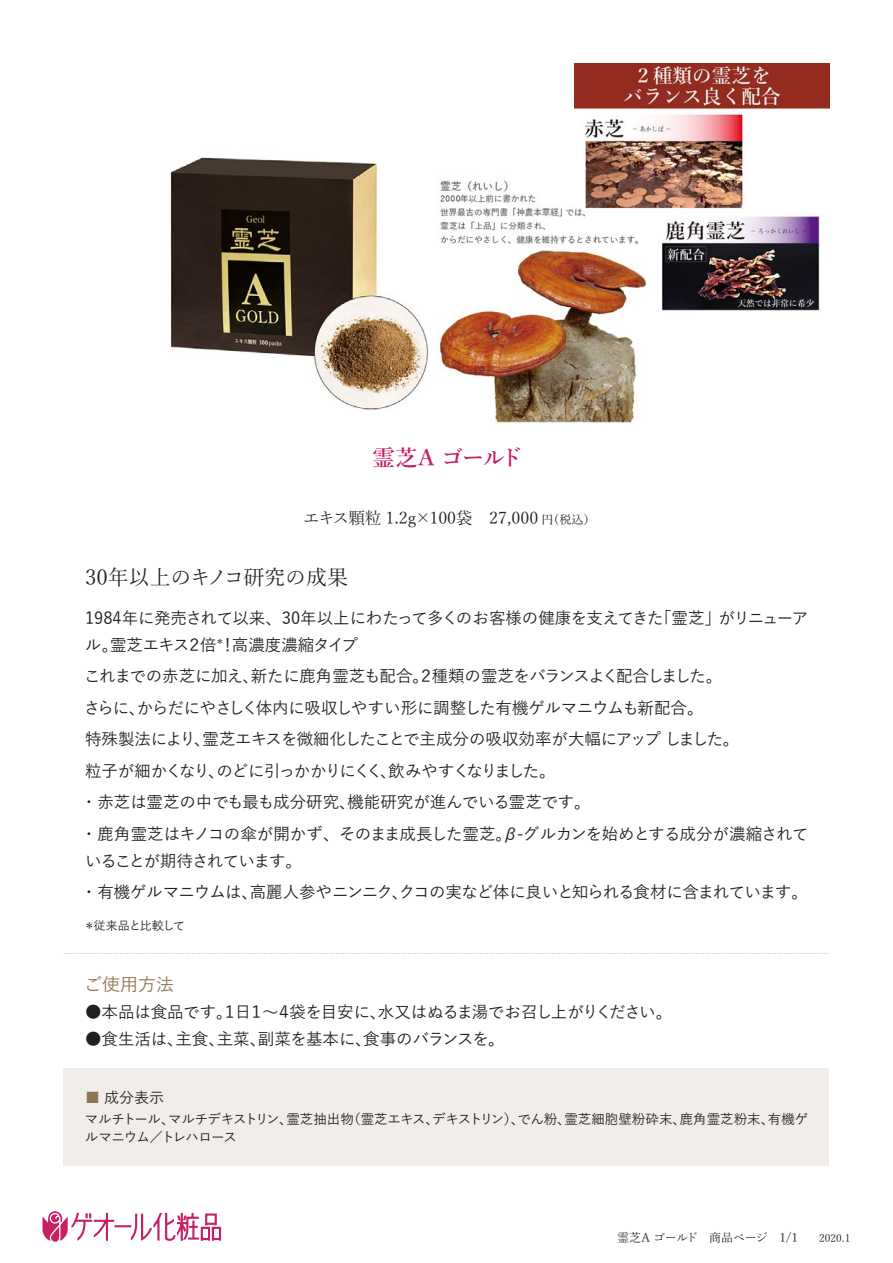
<style>
.page{position:relative;width:893px;height:1263px;background:#fff}
.page>*{position:absolute;margin:0;border:0;box-sizing:border-box;transform-origin:0 0}
.t1{font:600 22.5px "Yu Mincho";letter-spacing:-.085em;color:#c71e66}
.t2{font:21px "Yu Mincho";letter-spacing:-.01em;color:#231f20}
.t3{font:500 18px "Yu Gothic";color:#8d7654}
.t4{font:500 16.5px/31.5px "Yu Gothic";letter-spacing:-.035em;color:#231f20}
.t5{font:500 16.5px "Yu Gothic";letter-spacing:-.005em;color:#231f20}
.t6{font:16.5px "Yu Mincho";color:#231f20}
.t7{font:500 15px "Yu Gothic";color:#231f20}
.t8{font:500 13.5px/18px "Yu Gothic";letter-spacing:-.02em;color:#231f20}
.t9{font:12px "Yu Mincho";letter-spacing:-.035em;color:#231f20}
.t10{font:500 12px "Yu Gothic";letter-spacing:-.065em;color:#231f20}
.s1{font-size:12px}
.s2{color:#8d7654}
.s3{font-size:10.5px}
</style>
<div class="page">
<div style="left:64px;top:1068px;width:765px;height:98px;background:#f1eee9"></div>
<svg style="left:64px;top:953px;width:764px;height:1px"></svg>
<img style="left:170px;top:157px;width:255px;height:253px">
<img style="left:574px;top:64px;width:255px;height:247px">
<img style="left:425px;top:170px;width:255px;height:253px">
<svg style="left:43px;top:1211px;width:178px;height:31px"></svg>
<h1 class="t1" style="left:372px;top:445px;width:152px">霊芝Ａ ゴールド</h1>
<p class="t6" style="left:303px;top:503px;width:294px">エキス顆粒 1.2g×100袋　27,000 <span class="s1">円（税込）</span></p>
<p class="t2" style="left:85px;top:558px;width:264px">30年以上のキノコ研究の成果</p>
<p class="t4" style="left:85px;top:602px;width:725px;line-height:27px">1984年に発売されて以来、30年以上にわたって多くのお客様の健康を支えてきた「霊芝」がリニューアル。霊芝エキス２倍<sup>＊</sup>！高濃度濃縮タイプ</p>
<p class="t4" style="left:81px;top:658px;width:729px">これまでの赤芝に加え、新たに鹿角霊芝も配合。２種類の霊芝をバランスよく配合しました。<br>さらに、からだにやさしく体内に吸収しやすい形に調整した有機ゲルマニウムも新配合。<br>特殊製法により、霊芝エキスを微細化したことで主成分の吸収効率が大幅にアップ しました。<br>粒子が細かくなり、のどに引っかかりにくく、飲みやすくなりました。<br>・赤芝は霊芝の中でも最も成分研究、機能研究が進んでいる霊芝です。<br>・鹿角霊芝はキノコの傘が開かず、そのまま成長した霊芝。β-グルカンを始めとする成分が濃縮されて</p>
<p class="t4" style="left:81px;top:842px;width:729px">いることが期待されています。<br>・有機ゲルマニウムは、高麗人参やニンニク、クコの実など体に良いと知られる食材に含まれています。</p>
<p class="t10" style="left:83px;top:914px;width:103px">＊従来品と比較して</p>
<p class="t3" style="left:84px;top:967px;width:92px">ご使用方法</p>
<p class="t4" style="left:85px;top:993px;width:589px">●本品は食品です。１日１～４袋を目安に、水又はぬるま湯でお召し上がりください。</p>
<p class="t5" style="left:85px;top:1023px;width:421px">●食生活は、主食、主菜、副菜を基本に、食事のバランスを。</p>
<p class="t7" style="left:85px;top:1083px;width:81px"><span class="s2">■</span> 成分表示</p>
<p class="t8" style="left:85px;top:1108px;width:725px">マルチトール、マルチデキストリン、霊芝抽出物（霊芝エキス、デキストリン）、でん粉、霊芝細胞壁粉砕末、鹿角霊芝粉末、有機ゲルマニウム／トレハロース</p>
<p class="t9" style="left:617px;top:1226px;width:235px">霊芝Ａ ゴールド　商品ページ　1/1<span class="s3">　　2020.1</span></p>
</div>
